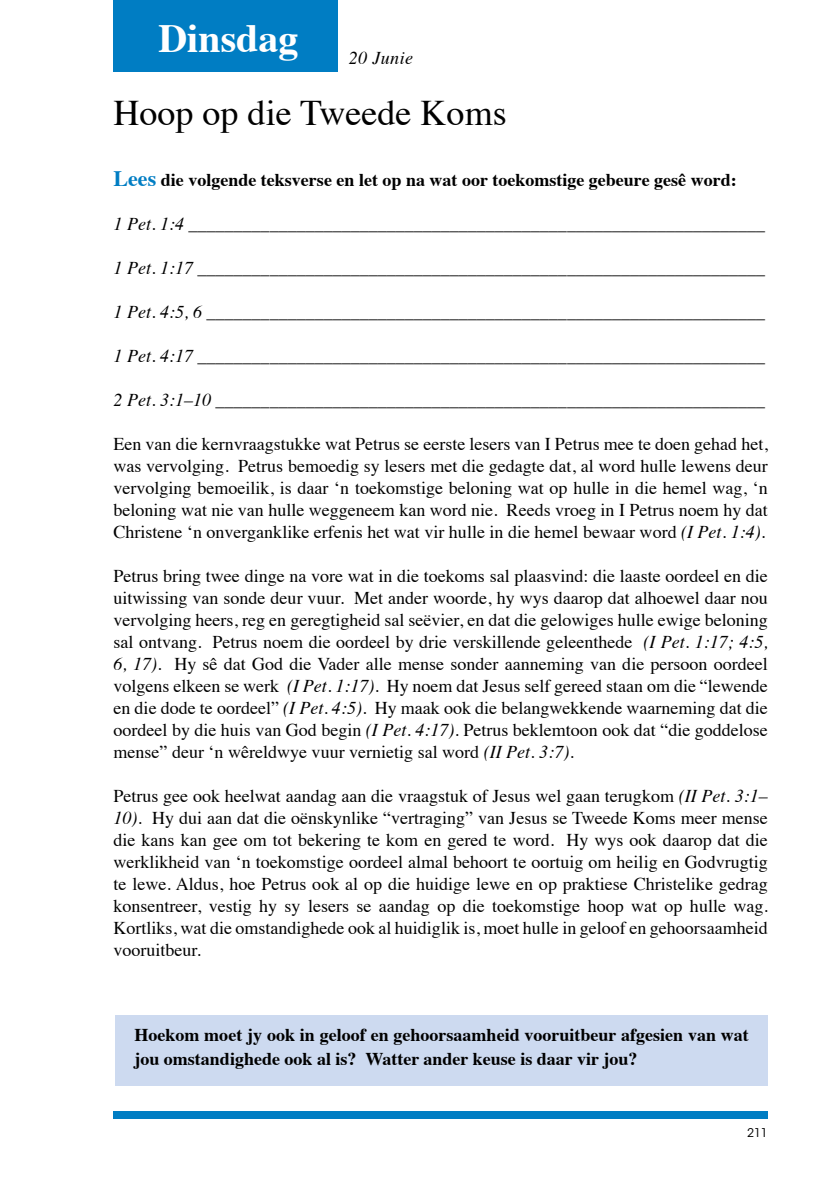
<style>
.page{position:relative;width:840px;height:1191px;background:#fff}
.page>*{position:absolute;margin:0;border:0;box-sizing:border-box;transform-origin:0 0}
.t1{font:700 40px "Times";color:#fff}
.t2{font:36px "Times";color:#000}
.t3{font:18px/22px "Times";color:#000;text-align:justify}
.t4{font:italic 18px "Times";color:#000}
.t5{font:700 18px/24px "Times";color:#000}
.t6{font:12px "ITC Avant Garde Std";color:#000}
.s1{font-size:22px;color:#007dc3}
.s2{font-style:italic}
</style>
<div class="page">
<div style="left:113px;top:1111px;width:654px;height:8px;background:#007dc3"></div>
<div style="left:115px;top:1015px;width:652px;height:70px;background:#cddaf0"></div>
<div style="left:113px;top:0;width:225px;height:71px;background:#007dc3"></div>
<h1 class="t1" style="left:158px;top:0;width:142px">Dinsdag</h1>
<p class="t4" style="left:349px;top:42px;width:66px">20 Junie</p>
<h2 class="t2" style="left:113px;top:80px;width:394px">Hoop op die Tweede Koms</h2>
<p class="t5" style="left:113px;top:166px;width:624px"><span class="s1">Lees</span> die volgende teksverse en let op na wat oor toekomstige gebeure gesê word:</p>
<p class="t4" style="left:113px;top:209px;width:652px">1 Pet. 1:4 ________________________________________________________________</p>
<p class="t4" style="left:113px;top:253px;width:652px">1 Pet. 1:17 _______________________________________________________________</p>
<p class="t4" style="left:113px;top:297px;width:652px">1 Pet. 4:5, 6 ______________________________________________________________</p>
<p class="t4" style="left:113px;top:341px;width:652px">1 Pet. 4:17 _______________________________________________________________</p>
<p class="t3" style="left:113px;top:388px;width:652px"><span class="s2">2 Pet. 3:1–10</span> _____________________________________________________________</p>
<p class="t3" style="left:113px;top:432px;width:655px">Een van die kernvraagstukke wat Petrus se eerste lesers van I Petrus mee te doen gehad het, was vervolging. Petrus bemoedig sy lesers met die gedagte dat, al word hulle lewens deur vervolging bemoeilik, is daar ‘n toekomstige beloning wat op hulle in die hemel wag, ‘n beloning wat nie van hulle weggeneem kan word nie. Reeds vroeg in I Petrus noem hy dat Christene ‘n onverganklike erfenis het wat vir hulle in die hemel bewaar word <span class="s2">(I Pet. 1:4).</span></p>
<p class="t3" style="left:113px;top:564px;width:655px">Petrus bring twee dinge na vore wat in die toekoms sal plaasvind: die laaste oordeel en die uitwissing van sonde deur vuur. Met ander woorde, hy wys daarop dat alhoewel daar nou vervolging heers, reg en geregtigheid sal seëvier, en dat die gelowiges hulle ewige beloning sal ontvang. Petrus noem die oordeel by drie verskillende geleenthede <span class="s2">(I Pet. 1:17; 4:5, 6, 17).</span> Hy sê dat God die Vader alle mense sonder aanneming van die persoon oordeel volgens elkeen se werk <span class="s2">(I Pet. 1:17).</span> Hy noem dat Jesus self gereed staan om die “lewende en die dode te oordeel” <span class="s2">(I Pet. 4:5).</span> Hy maak ook die belangwekkende waarneming dat die oordeel by die huis van God begin <span class="s2">(I Pet. 4:17).</span> Petrus beklemtoon ook dat “die goddelose mense” deur ‘n wêreldwye vuur vernietig sal word <span class="s2">(II Pet. 3:7).</span></p>
<p class="t3" style="left:113px;top:784px;width:655px">Petrus gee ook heelwat aandag aan die vraagstuk of Jesus wel gaan terugkom <span class="s2">(II Pet. 3:1– 10).</span> Hy dui aan dat die oënskynlike “vertraging” van Jesus se Tweede Koms meer mense die kans kan gee om tot bekering te kom en gered te word. Hy wys ook daarop dat die werklikheid van ‘n toekomstige oordeel almal behoort te oortuig om heilig en Godvrugtig te lewe. Aldus, hoe Petrus ook al op die huidige lewe en op praktiese Christelike gedrag konsentreer, vestig hy sy lesers se aandag op die toekomstige hoop wat op hulle wag.<br>Kortliks, wat die omstandighede ook al huidiglik is, moet hulle in geloof en gehoorsaamheid vooruitbeur.</p>
<p class="t5" style="left:134px;top:1020px;width:615px">Hoekom moet jy ook in geloof en gehoorsaamheid vooruitbeur afgesien van wat jou omstandighede ook al is? Watter ander keuse is daar vir jou?</p>
<p class="t6" style="left:746px;top:1125px;width:22px">211</p>
</div>
